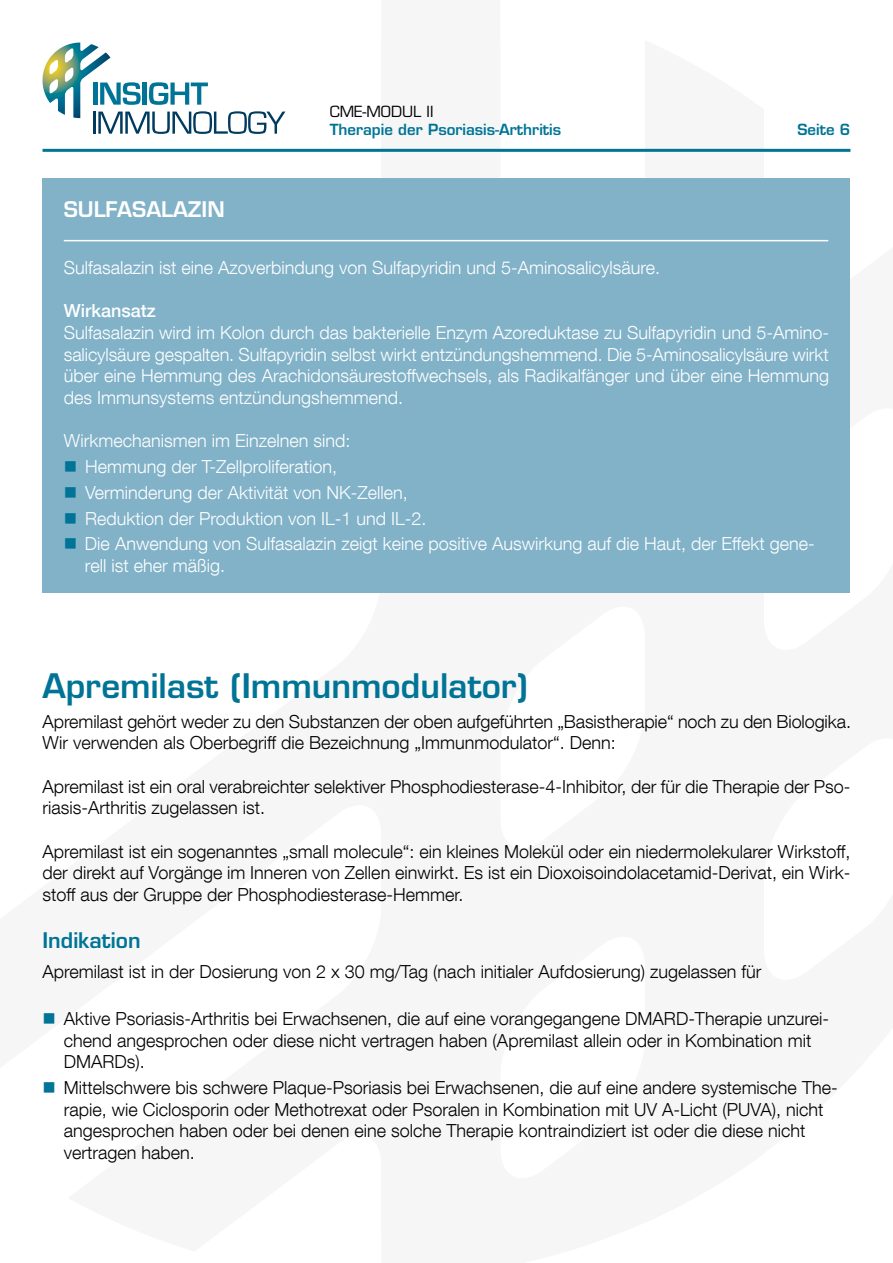
<style>
.page{position:relative;width:893px;height:1263px;background:#fff}
.page>*{position:absolute;margin:0;border:0;box-sizing:border-box;transform-origin:0 0}
.t1{font:600 33px "Eurostile";color:#007496}
.t2{font:600 21px "Eurostile";color:#fff}
.t3{font:600 21px "Eurostile";color:#007496}
.t4{font:300 18px/21.6px "Helvetica Neue LT Com";color:#000}
.t5{font:300 18px/25.8px "Helvetica Neue LT Com";color:#fff;text-align:justify}
.t6{font:500 18px "Helvetica Neue LT Com";color:#fff}
.t7{font:600 15px "Eurostile";color:#007496}
.t8{font:15px "Eurostile";color:#000}
</style>
<div class="page">
<svg style="left:43px;top:43px;width:242px;height:91px"></svg>
<hr style="left:43px;top:149px;width:807px;height:3px;background:#007496">
<div style="left:43px;top:179px;width:807px;height:414px;background:#81b2c8"></div>
<hr style="left:64px;top:240px;width:764px;height:1px;background:#fff">
<p class="t2" style="left:64px;top:196px;width:162px">SULFASALAZIN</p>
<p class="t8" style="left:330px;top:102px;width:105px">CME-MODUL II</p>
<p class="t7" style="left:330px;top:120px;width:233px">Therapie der Psoriasis-Arthritis</p>
<p class="t7" style="left:797px;top:120px;width:54px">Seite 6</p>
<p class="t5" style="left:64px;top:255px;width:598px">Sulfasalazin ist eine Azoverbindung von Sulfapyridin und 5-Aminosalicylsäure.</p>
<p class="t6" style="left:64px;top:300px;width:94px">Wirkansatz</p>
<p class="t5" style="left:64px;top:321px;width:767px;line-height:21.6px">Sulfasalazin wird im Kolon durch das bakterielle Enzym Azoreduktase zu Sulfapyridin und 5-Amino&shy;salicylsäure gespalten. Sulfapyridin selbst wirkt entzündungshemmend. Die 5-Aminosalicylsäure wirkt über eine Hemmung des Arachidonsäurestoffwechsels, als Radikalfänger und über eine Hemmung des Immunsystems entzündungshemmend.</p>
<p class="t5" style="left:85px;top:427px;width:731px;text-align:left;text-indent:-21px">Wirkmechanismen im Einzelnen sind:<br>Hemmung der T-Zellproliferation,<br>Verminderung der Aktivität von NK-Zellen,<br>Reduktion der Produktion von IL-1 und IL-2.<br>Die Anwendung von Sulfasalazin zeigt keine positive Auswirkung auf die Haut, der Effekt gene-</p>
<p class="t5" style="left:85px;top:552px;width:142px">rell ist eher mäßig.</p>
<h1 class="t1" style="left:43px;top:665px;width:487px">Apremilast (Immunmodulator)</h1>
<p class="t4" style="left:43px;top:710px;width:810px">Apremilast gehört weder zu den Substanzen der oben aufgeführten „Basistherapie“ noch zu den Biologika.<br>Wir verwenden als Oberbegriff die Bezeichnung „Immunmodulator“. Denn:</p>
<p class="t4" style="left:43px;top:775px;width:809px">Apremilast ist ein oral verabreichter selektiver Phosphodiesterase-4-Inhibitor, der für die Therapie der Pso&shy;riasis-Arthritis zugelassen ist.</p>
<p class="t4" style="left:43px;top:840px;width:809px;text-align:justify">Apremilast ist ein sogenanntes „small molecule“: ein kleines Molekül oder ein niedermolekularer Wirkstoff, der direkt auf Vorgänge im Inneren von Zellen einwirkt. Es ist ein Dioxoisoindolacetamid-Derivat, ein Wirk&shy;stoff aus der Gruppe der Phosphodiesterase-Hemmer.</p>
<p class="t3" style="left:43px;top:927px;width:100px">Indikation</p>
<p class="t4" style="left:43px;top:960px;width:720px">Apremilast ist in der Dosierung von 2 x 30 mg/Tag (nach initialer Aufdosierung) zugelassen für</p>
<p class="t4" style="left:64px;top:1007px;width:767px">Aktive Psoriasis-Arthritis bei Erwachsenen, die auf eine vorangegangene DMARD-Therapie unzurei&shy;chend angesprochen oder diese nicht vertragen haben (Apremilast allein oder in Kombination mit<br>DMARDs).</p>
<p class="t4" style="left:64px;top:1076px;width:775px">Mittelschwere bis schwere Plaque-Psoriasis bei Erwachsenen, die auf eine andere systemische The&shy;rapie, wie Ciclosporin oder Methotrexat oder Psoralen in Kombination mit UV A-Licht (PUVA), nicht angesprochen haben oder bei denen eine solche Therapie kontraindiziert ist oder die diese nicht vertragen haben.</p>
</div>
